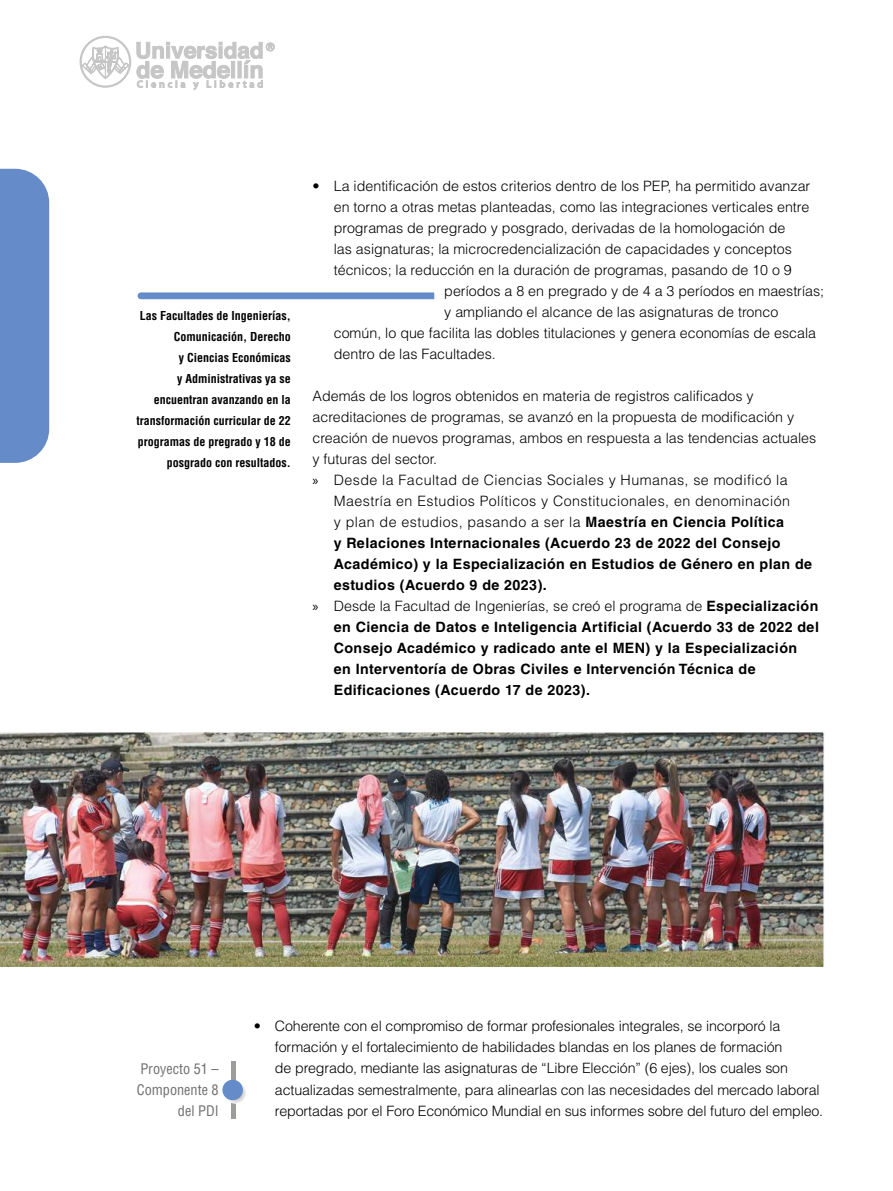
<style>
.page{position:relative;width:893px;height:1191px;background:#fff}
.page>*{position:absolute;margin:0;border:0;box-sizing:border-box;transform-origin:0 0}
.t1{font:300 14.25px/21px "Helvetica LT Std";color:#000}
.t2{font:700 14.25px "Helvetica LT Std";letter-spacing:.03em;color:#000}
.t3{font:300 14.25px "Helvetica LT Std";letter-spacing:.03em;color:#000}
.t4{font:condensed 14.25px/21px "Helvetica LT Std";color:#706f6f;text-align:right}
.t5{font:700 condensed 12px/21px "Helvetica LT Std";color:#000;text-align:right}
.s1{font-family:"Myriad Pro";font-weight:400}
.s2{font-weight:700}
</style>
<div class="page">
<div style="left:0;top:169px;width:49px;height:294px;background:#658bc8"></div>
<svg style="left:137px;top:42px;width:138px;height:48px"></svg>
<svg style="left:80px;top:36px;width:51px;height:51px"></svg>
<svg style="left:137px;top:292px;width:298px;height:8px;background:#7d9dd0"></svg>
<hr style="left:231px;top:1061px;width:4px;height:57px;background:#9d9d9c">
<svg style="left:224px;top:1081px;width:22px;height:22px"></svg>
<div style="left:222px;top:1079px;width:21px;height:21px;background:#658bc8;border-radius:50%"></div>
<img style="left:0;top:732px;width:824px;height:235px">
<p class="t5" style="left:136px;top:305px;width:156px">Las Facultades de Ingenierías,<br>Comunicación, Derecho<br>y Ciencias Económicas<br>y Administrativas ya se encuentran avanzando en la transformación curricular de 22 programas de pregrado y 18 de posgrado con resultados.</p>
<p class="t1" style="left:313px;top:175px;width:499px">• La identificación de estos criterios dentro de los PEP, ha permitido avanzar</p>
<p class="t1" style="left:334px;top:196px;width:477px">en torno a otras metas planteadas, como las integraciones verticales entre</p>
<p class="t1" style="left:334px;top:217px;width:453px">programas de pregrado y posgrado, derivadas de la homologación de</p>
<p class="t1" style="left:334px;top:238px;width:460px">las asignaturas; la microcredencialización de capacidades y conceptos</p>
<p class="t1" style="left:334px;top:259px;width:460px">técnicos; la reducción en la duración de programas, pasando de 10 o 9</p>
<p class="t1" style="left:444px;top:280px;width:381px">períodos a 8 en pregrado y de 4 a 3 períodos en maestrías;</p>
<p class="t1" style="left:444px;top:301px;width:335px">y ampliando el alcance de las asignaturas de tronco</p>
<p class="t1" style="left:334px;top:322px;width:484px">común, lo que facilita las dobles titulaciones y genera economías de escala</p>
<p class="t1" style="left:334px;top:343px;width:164px">dentro de las Facultades.</p>
<p class="t1" style="left:313px;top:385px;width:443px">Además de los logros obtenidos en materia de registros calificados y</p>
<p class="t1" style="left:313px;top:406px;width:483px">acreditaciones de programas, se avanzó en la propuesta de modificación y</p>
<p class="t1" style="left:313px;top:427px;width:505px">creación de nuevos programas, ambos en respuesta a las tendencias actuales</p>
<p class="t1" style="left:313px;top:448px;width:126px">y futuras del sector.</p>
<p class="t3" style="left:313px;top:471px;width:477px"><span class="s1">»</span> Desde la Facultad de Ciencias Sociales y Humanas, se modificó la</p>
<p class="t3" style="left:334px;top:492px;width:458px">Maestría en Estudios Políticos y Constitucionales, en denominación</p>
<p class="t3" style="left:334px;top:513px;width:452px">y plan de estudios, pasando a ser la <span class="s2">Maestría en Ciencia Política</span></p>
<p class="t2" style="left:334px;top:534px;width:448px">y Relaciones Internacionales (Acuerdo 23 de 2022 del Consejo</p>
<p class="t2" style="left:334px;top:555px;width:480px">Académico) y la Especialización en Estudios de Género en plan de</p>
<p class="t2" style="left:334px;top:576px;width:214px">estudios (Acuerdo 9 de 2023).</p>
<p class="t1" style="left:313px;top:595px;width:507px"><span class="s1">»</span> Desde la Facultad de Ingenierías, se creó el programa de <span class="s2">Especialización</span></p>
<p class="t2" style="left:334px;top:618px;width:487px">en Ciencia de Datos e Inteligencia Artificial (Acuerdo 33 de 2022 del</p>
<p class="t2" style="left:334px;top:639px;width:465px">Consejo Académico y radicado ante el MEN) y la Especialización</p>
<p class="t2" style="left:334px;top:660px;width:423px">en Interventoría de Obras Civiles e Intervención Técnica de</p>
<p class="t2" style="left:334px;top:681px;width:258px">Edificaciones (Acuerdo 17 de 2023).</p>
<p class="t4" style="left:137px;top:1057px;width:83px">Proyecto 51 –<br>Componente 8 del PDI</p>
<p class="t1" style="left:275px;top:1015px;width:550px;text-indent:-21px">• Coherente con el compromiso de formar profesionales integrales, se incorporó la formación y el fortalecimiento de habilidades blandas en los planes de formación<br>de pregrado, mediante las asignaturas de “Libre Elección” (6 ejes), los cuales son actualizadas semestralmente, para alinearlas con las necesidades del mercado laboral reportadas por el Foro Económico Mundial en sus informes sobre del futuro del empleo.</p>
</div>
